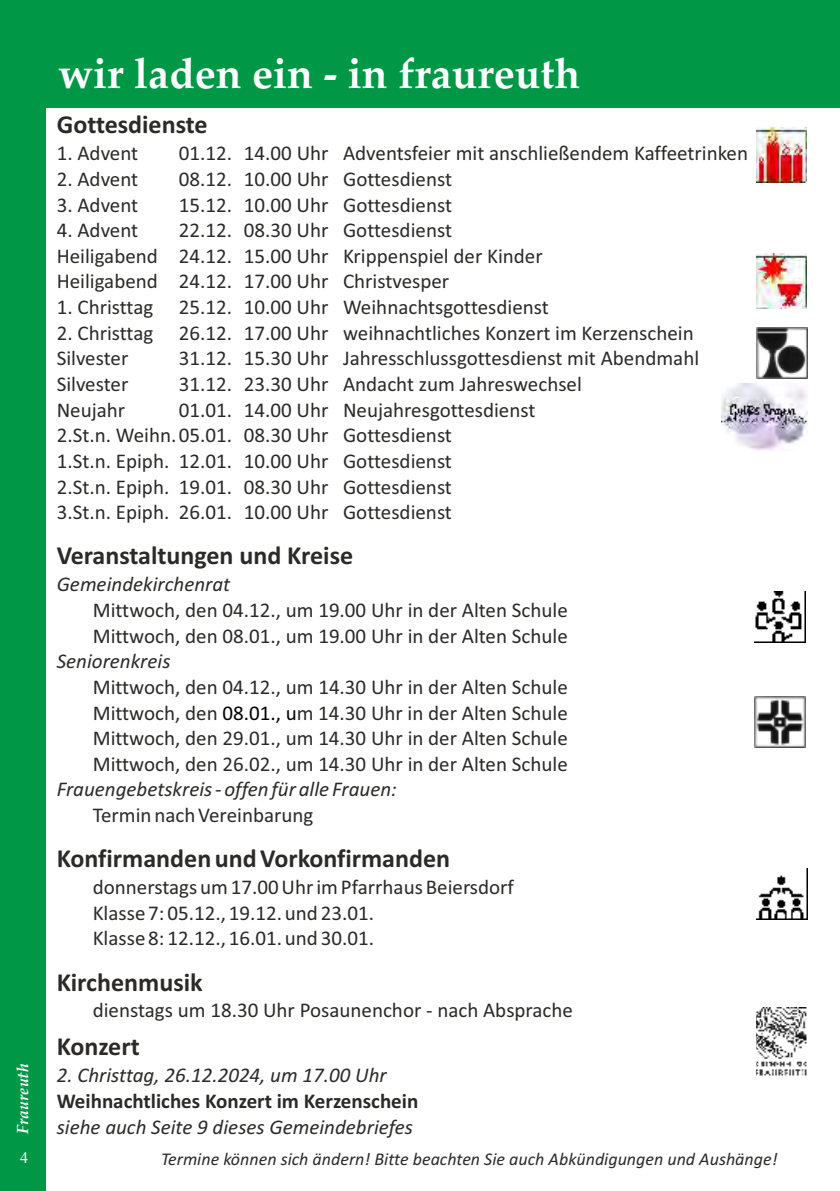
<style>
.page{position:relative;width:840px;height:1191px;background:#fff}
.page>*{position:absolute;margin:0;border:0;box-sizing:border-box;transform-origin:0 0}
.t1{font:700 42px "Palatino Linotype";color:#fefefe}
.t2{font:700 26px "Calibri";color:#2b2a29}
.t3{font:21px/25.6px "Calibri";color:#2b2a29}
.t4{font:italic 21px "Calibri";color:#2b2a29}
.t5{font:700 21px "Calibri";color:#2b2a29}
.t6{font:italic 18px "Calibri";color:#2b2a29}
.t7{font:italic 700 16px "Palatino Linotype";color:#fefefe}
.t8{font:16px "Times New Roman";color:#fff}
.s1{color:#000}
</style>
<div class="page">
<div style="left:0;top:0;width:46px;height:1190px;background:#009846"></div>
<div style="left:0;top:0;width:839px;height:108px;background:#009846"></div>
<img style="left:754px;top:591px;width:51px;height:51px">
<img style="left:756px;top:868px;width:51px;height:51px">
<img style="left:754px;top:696px;width:51px;height:51px">
<img style="left:756px;top:327px;width:51px;height:52px">
<img style="left:756px;top:1007px;width:50px;height:69px">
<img style="left:756px;top:128px;width:50px;height:54px">
<img style="left:756px;top:254px;width:50px;height:54px">
<img style="left:721px;top:383px;width:85px;height:68px">
<h1 class="t1" style="left:58px;top:57px;width:523px">wir laden ein - in fraureuth</h1>
<p class="t2" style="left:57px;top:114px;width:152px">Gottesdienste</p>
<p class="t3" style="left:57px;top:142px;width:83px">1. Advent</p>
<p class="t3" style="left:179px;top:142px;width:570px">01.12. 14.00 Uhr Adventsfeier mit anschließendem Kaffeetrinken</p>
<p class="t3" style="left:57px;top:168px;width:83px">2. Advent</p>
<p class="t3" style="left:179px;top:168px;width:274px">08.12. 10.00 Uhr Gottesdienst</p>
<p class="t3" style="left:57px;top:193px;width:83px">3. Advent</p>
<p class="t3" style="left:179px;top:193px;width:274px">15.12. 10.00 Uhr Gottesdienst</p>
<p class="t3" style="left:57px;top:219px;width:83px">4. Advent</p>
<p class="t3" style="left:57px;top:219px;width:487px;text-indent:122px">22.12. 08.30 Uhr Gottesdienst<br>Heiligabend 24.12. 15.00 Uhr Krippenspiel der Kinder<br>Heiligabend 24.12. 17.00 Uhr Christvesper</p>
<p class="t3" style="left:57px;top:296px;width:493px">1. Christtag 25.12. 10.00 Uhr Weihnachtsgottesdienst</p>
<p class="t3" style="left:57px;top:322px;width:638px">2. Christtag 26.12. 17.00 Uhr weihnachtliches Konzert im Kerzenschein<br>Silvester</p>
<p class="t3" style="left:179px;top:347px;width:521px">31.12. 15.30 Uhr Jahresschlussgottesdienst mit Abendmahl</p>
<p class="t3" style="left:57px;top:373px;width:73px">Silvester</p>
<p class="t3" style="left:179px;top:373px;width:404px">31.12. 23.30 Uhr Andacht zum Jahreswechsel</p>
<p class="t3" style="left:57px;top:399px;width:70px">Neujahr</p>
<p class="t3" style="left:57px;top:399px;width:480px;text-indent:122px">01.01. 14.00 Uhr Neujahresgottesdienst 2.St.n. Weihn. 05.01. 08.30 Uhr Gottesdienst<br>1.St.n. Epiph. 12.01. 10.00 Uhr Gottesdienst<br>2.St.n. Epiph. 19.01. 08.30 Uhr Gottesdienst<br>3.St.n. Epiph. 26.01. 10.00 Uhr Gottesdienst</p>
<p class="t2" style="left:57px;top:545px;width:298px">Veranstaltungen und Kreise</p>
<p class="t4" style="left:57px;top:575px;width:175px">Gemeindekirchenrat</p>
<p class="t3" style="left:93px;top:599px;width:476px">Mittwoch, den 04.12., um 19.00 Uhr in der Alten Schule<br>Mittwoch, den 08.01., um 19.00 Uhr in der Alten Schule</p>
<p class="t4" style="left:57px;top:652px;width:115px">Seniorenkreis</p>
<p class="t3" style="left:93px;top:676px;width:476px;text-align:justify">Mittwoch, den 04.12., um 14.30 Uhr in der Alten Schule Mittwoch, den <span class="s1">08.01., u</span>m 14.30 Uhr in der Alten Schule Mittwoch, den 29.01., um 14.30 Uhr in der Alten Schule Mittwoch, den 26.02., um 14.30 Uhr in der Alten Schule</p>
<p class="t4" style="left:57px;top:780px;width:341px">Frauengebetskreis - offen für alle Frauen:</p>
<p class="t3" style="left:93px;top:804px;width:222px">Termin nach Vereinbarung</p>
<p class="t2" style="left:57px;top:847px;width:395px">Konfirmanden und Vorkonfirmanden</p>
<p class="t3" style="left:93px;top:876px;width:422px">donnerstags um 17.00 Uhr im Pfarrhaus Beiersdorf<br>Klasse 7: 05.12., 19.12. und 23.01.<br>Klasse 8: 12.12., 16.01. und 30.01.</p>
<p class="t2" style="left:57px;top:971px;width:147px">Kirchenmusik</p>
<p class="t3" style="left:93px;top:999px;width:481px">dienstags um 18.30 Uhr Posaunenchor - nach Absprache</p>
<p class="t2" style="left:57px;top:1035px;width:84px">Konzert</p>
<p class="t4" style="left:57px;top:1066px;width:331px">2. Christtag, 26.12.2024, um 17.00 Uhr</p>
<p class="t5" style="left:57px;top:1092px;width:363px">Weihnachtliches Konzert im Kerzenschein</p>
<p class="t4" style="left:57px;top:1117px;width:358px">siehe auch Seite 9 dieses Gemeindebriefes</p>
<p class="t7" style="left:16px;top:1133px;width:72px;rotate:-90deg">Fraureuth</p>
<p class="t8" style="left:20px;top:1152px;width:9px">4</p>
<p class="t6" style="left:161px;top:1151px;width:617px">Termine können sich ändern! Bitte beachten Sie auch Abkündigungen und Aushänge!</p>
</div>
